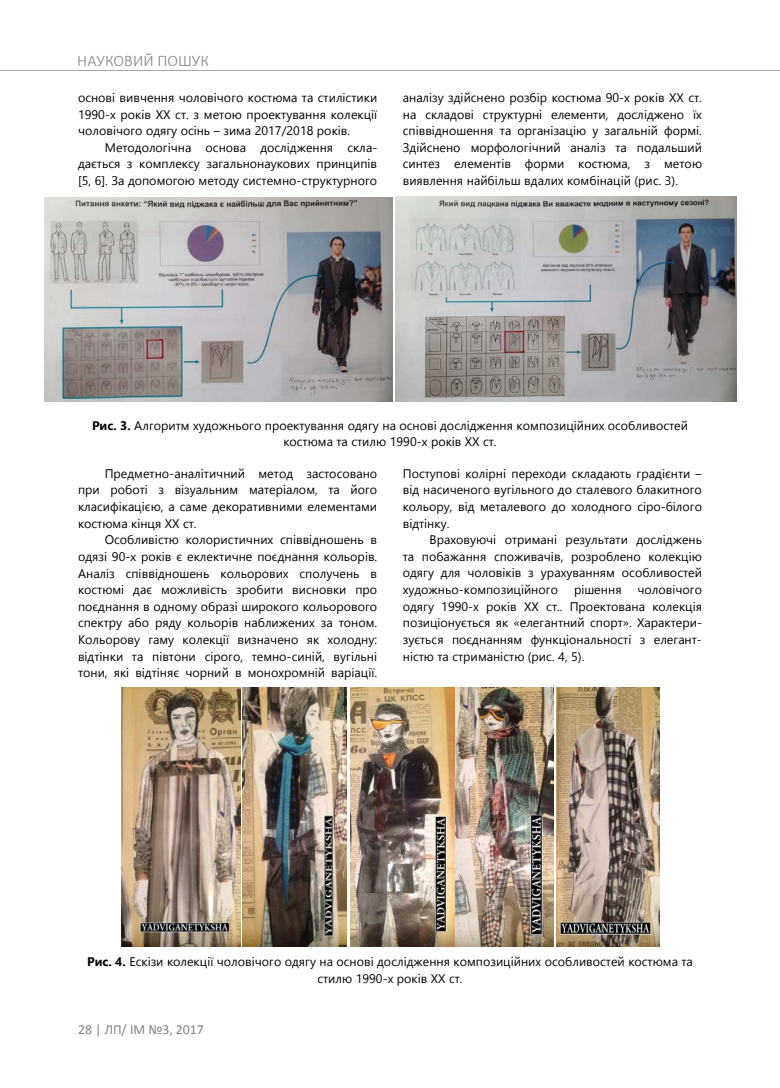
<style>
.page{position:relative;width:780px;height:1088px;background:#fff}
.page>*{position:absolute;margin:0;border:0;box-sizing:border-box;transform-origin:0 0}
.t1{font:300 16.25px "Calibri";letter-spacing:.005em;color:#818181}
.t2{font:13.75px "Calibri";color:#818181}
.t3{font:12.5px/16.6px "Segoe UI";color:#000;text-align:justify}
.s1{font-weight:700}
</style>
<div class="page">
<hr style="left:0;top:71px;width:780px;height:1px;background:#a6a6a6">
<img style="left:44px;top:198px;width:348px;height:203px">
<img style="left:395px;top:197px;width:341px;height:204px">
<img style="left:122px;top:687px;width:224px;height:259px">
<img style="left:351px;top:687px;width:202px;height:259px">
<img style="left:556px;top:687px;width:104px;height:259px">
<h1 class="t1" style="left:77px;top:51px;width:133px">НАУКОВИЙ ПОШУК</h1>
<p class="t3" style="left:78px;top:89px;width:301px">основі вивчення чоловічого костюма та стилістики 1990-х років XX ст. з метою проектування колекції чоловічого одягу осінь – зима 2017/2018 років.</p>
<p class="t3" style="left:78px;top:139px;width:301px;text-indent:27px">Методологічна основа дослідження скла&shy;дається з комплексу загальнонаукових принципів [5, 6]. За допомогою методу системно-структурного</p>
<p class="t3" style="left:403px;top:89px;width:301px">аналізу здійснено розбір костюма 90-х років XX ст. на складові структурні елементи, досліджено їх співвідношення та організацію у загальній формі.<br>Здійснено морфологічний аналіз та подальший синтез елементів форми костюма, з метою виявлення найбільш вдалих комбінацій (рис. 3).</p>
<p class="t3" style="left:92px;top:417px;width:597px;text-align:center"><span class="s1">Рис. 3.</span> Алгоритм художнього проектування одягу на основі дослідження композиційних особливостей костюма та стилю 1990-х років ХХ ст.</p>
<p class="t3" style="left:78px;top:465px;width:301px;text-indent:27px">Предметно-аналітичний метод застосовано при роботі з візуальним матеріалом, та його класифікацією, а саме декоративними елементами костюма кінця XX ст.</p>
<p class="t3" style="left:78px;top:531px;width:301px;text-indent:27px">Особливістю колористичних співвідношень в одязі 90-х років є еклектичне поєднання кольорів.<br>Аналіз співвідношень кольорових сполучень в костюмі дає можливість зробити висновки про поєднання в одному образі широкого кольорового спектру або ряду кольорів наближених за тоном.<br>Кольорову гаму колекції визначено як холодну: відтінки та півтони сірого, темно-синій, вугільні тони, які відтіняє чорний в монохромній варіації.</p>
<p class="t3" style="left:403px;top:465px;width:301px">Поступові колірні переходи складають градієнти – від насиченого вугільного до сталевого блакитного кольору, від металевого до холодного сіро-білого відтінку.</p>
<p class="t3" style="left:403px;top:531px;width:301px;text-indent:27px">Враховуючі отримані результати досліджень та побажання споживачів, розроблено колекцію одягу для чоловіків з урахуванням особливостей художньо-композиційного</p>
<p class="t3" style="left:403px;top:581px;width:301px;text-indent:235px">чоловічого одягу 1990-х років XX ст.. Проектована колекція позиціонується як «елегантний спорт». Характери&shy;зується поєднанням функціональності з елегант&shy;ністю та стриманістю (рис. 4, 5).</p>
<p class="t3" style="left:574px;top:581px;width:49px">рішення</p>
<p class="t3" style="left:87px;top:953px;width:607px;text-align:center"><span class="s1">Рис. 4.</span> Ескізи колекції чоловічого одягу на основі дослідження композиційних особливостей костюма та стилю 1990-х років ХХ ст.</p>
<p class="t2" style="left:78px;top:1020px;width:127px">28 | ЛП/ ІМ №3, 2017</p>
</div>
